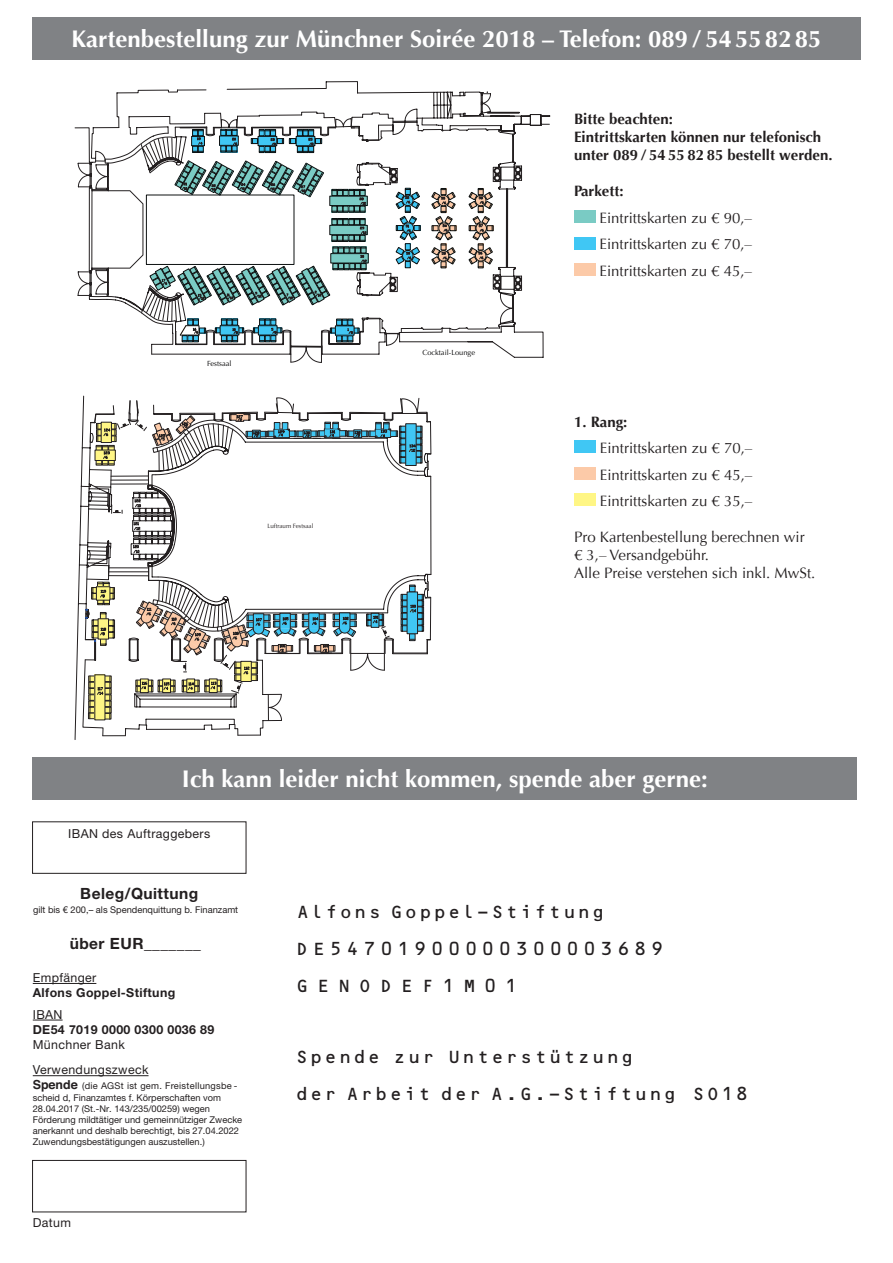
<style>
.page{position:relative;width:893px;height:1263px;background:#fff}
.page>*{position:absolute;margin:0;border:0;box-sizing:border-box;transform-origin:0 0}
.t1{font:700 24px "Optima";color:#fff}
.t2{font:18px/37.5px "OCRB A";letter-spacing:.08em;color:#231f20}
.t3{font:18px "OCRB A";letter-spacing:.22em;color:#231f20}
.t4{font:700 15.45px "Helvetica Neue";letter-spacing:.03em;color:#231f20}
.t5{font:15px/26.5px "Optima";color:#231f20;text-align:justify}
.t6{font:700 15px/18px "Optima";color:#231f20}
.t7{font:12.45px "Helvetica Neue";letter-spacing:.03em;color:#231f20}
.t8{font:700 12.45px "Helvetica Neue";letter-spacing:.03em;color:#231f20}
.t9{font:9.3px/11.1px "Helvetica Neue";color:#231f20}
.t10{font:7.5px "Optima";color:#000002}
.t11{font:6.3px "Optima LT Std";color:#231f20}
.s1{font-family:"Helvetica";font-weight:700;font-size:12.45px}
</style>
<div class="page">
<div style="left:32px;top:757px;width:825px;height:42px;background:#808285"></div>
<hr style="left:33px;top:983px;width:63px;height:1px;background:#231f20">
<hr style="left:33px;top:1020px;width:30px;height:1px;background:#231f20">
<div style="left:32px;top:1160px;width:214px;height:52px;border:1px solid #231f20"></div>
<hr style="left:33px;top:1075px;width:116px;height:1px;background:#231f20">
<div style="left:32px;top:17px;width:829px;height:43px;background:#808285"></div>
<svg style="left:75px;top:81px;width:475px;height:277px"></svg>
<svg style="left:92px;top:92px;width:430px;height:271px"></svg>
<svg style="left:95px;top:118px;width:413px;height:150px"></svg>
<svg style="left:149px;top:127px;width:344px;height:217px"></svg>
<svg style="left:75px;top:396px;width:51px;height:344px"></svg>
<svg style="left:85px;top:421px;width:346px;height:315px"></svg>
<svg style="left:86px;top:400px;width:342px;height:321px"></svg>
<div style="left:574px;top:441px;width:21px;height:12px;background:#40c7f4"></div>
<div style="left:574px;top:467px;width:21px;height:13px;background:#fccaa8"></div>
<div style="left:574px;top:494px;width:21px;height:12px;background:#fff685"></div>
<div style="left:574px;top:210px;width:21px;height:13px;background:#7acbc4"></div>
<div style="left:574px;top:237px;width:21px;height:12px;background:#40c7f4"></div>
<div style="left:574px;top:263px;width:21px;height:13px;background:#fccaa8"></div>
<h1 class="t1" style="left:72px;top:25px;width:751px">Kartenbestellung zur Münchner Soirée 2018 – Telefon: 089 / 54558285</h1>
<p class="t10" style="left:207px;top:359px;width:26px">Festsaal</p>
<p class="t11" style="left:267px;top:522px;width:48px">Luftraum Festsaal</p>
<p class="t10" style="left:422px;top:348px;width:54px">Cocktail-Lounge</p>
<h3 class="t6" style="left:574px;top:110px;width:260px">Bitte beachten:<br>Eintrittskarten können nur telefonisch unter 089 / 54 55 82 85 bestellt werden.</h3>
<h3 class="t6" style="left:574px;top:182px;width:51px">Parkett:</h3>
<h3 class="t5" style="left:599px;top:205px;width:154px">Eintrittskarten zu € 90,– Eintrittskarten zu € 70,– Eintrittskarten zu € 45,–</h3>
<h3 class="t6" style="left:574px;top:413px;width:55px">1. Rang:</h3>
<h3 class="t5" style="left:600px;top:435px;width:154px">Eintrittskarten zu € 70,– Eintrittskarten zu € 45,– Eintrittskarten zu € 35,–</h3>
<h3 class="t5" style="left:574px;top:528px;width:243px;line-height:18px;text-align:left">Pro Kartenbestellung berechnen wir € 3,– Versandgebühr.<br>Alle Preise verstehen sich inkl. MwSt.</h3>
<h1 class="t1" style="left:182px;top:765px;width:527px">Ich kann leider nicht kommen, spende aber gerne:</h1>
<h3 class="t7" style="left:68px;top:824px;width:144px">IBAN des Auftraggebers</h3>
<h3 class="t4" style="left:80px;top:882px;width:119px">Beleg/Quittung</h3>
<p class="t9" style="left:33px;top:904px;width:207px">gilt bis € 200,– als Spendenquittung b. Finanzamt</p>
<h3 class="t4" style="left:70px;top:931px;width:133px">über EUR_______</h3>
<h3 class="t7" style="left:33px;top:969px;width:65px">Empfänger</h3>
<h3 class="t8" style="left:33px;top:983px;width:144px">Alfons Goppel-Stiftung</h3>
<h3 class="t7" style="left:33px;top:1005px;width:31px">IBAN</h3>
<h3 class="t8" style="left:33px;top:1019px;width:183px">DE54 7019 0000 0300 0036 89</h3>
<h3 class="t7" style="left:33px;top:1035px;width:94px">Münchner Bank</h3>
<h3 class="t7" style="left:33px;top:1061px;width:117px">Verwendungszweck</h3>
<p class="t9" style="left:33px;top:1081px;width:211px"><span class="s1">Spende</span> (die AGSt ist gem. Freistellungsbe - scheid d, Finanzamtes f. Körperschaften vom 28.04.2017 (St.-Nr. 143/235/00259) wegen Förderung mildtätiger und gemeinnütziger Zwecke anerkannt und deshalb berechtigt, bis 27.04.2022<br>Zuwendungsbestätigungen auszustellen.)</p>
<h3 class="t7" style="left:33px;top:1213px;width:40px">Datum</h3>
<h2 class="t2" style="left:296px;top:892px;width:310px">Alfons Goppel-Stiftung</h2>
<h2 class="t3" style="left:295px;top:938px;width:370px">DE54701900000300003689</h2>
<h2 class="t2" style="left:296px;top:967px;width:223px">G E N O D E F 1 M 0 1</h2>
<h2 class="t2" style="left:295px;top:1038px;width:454px">Spende zur Unterstützung<br>der Arbeit der A.G.-Stiftung SO18</h2>
</div>
